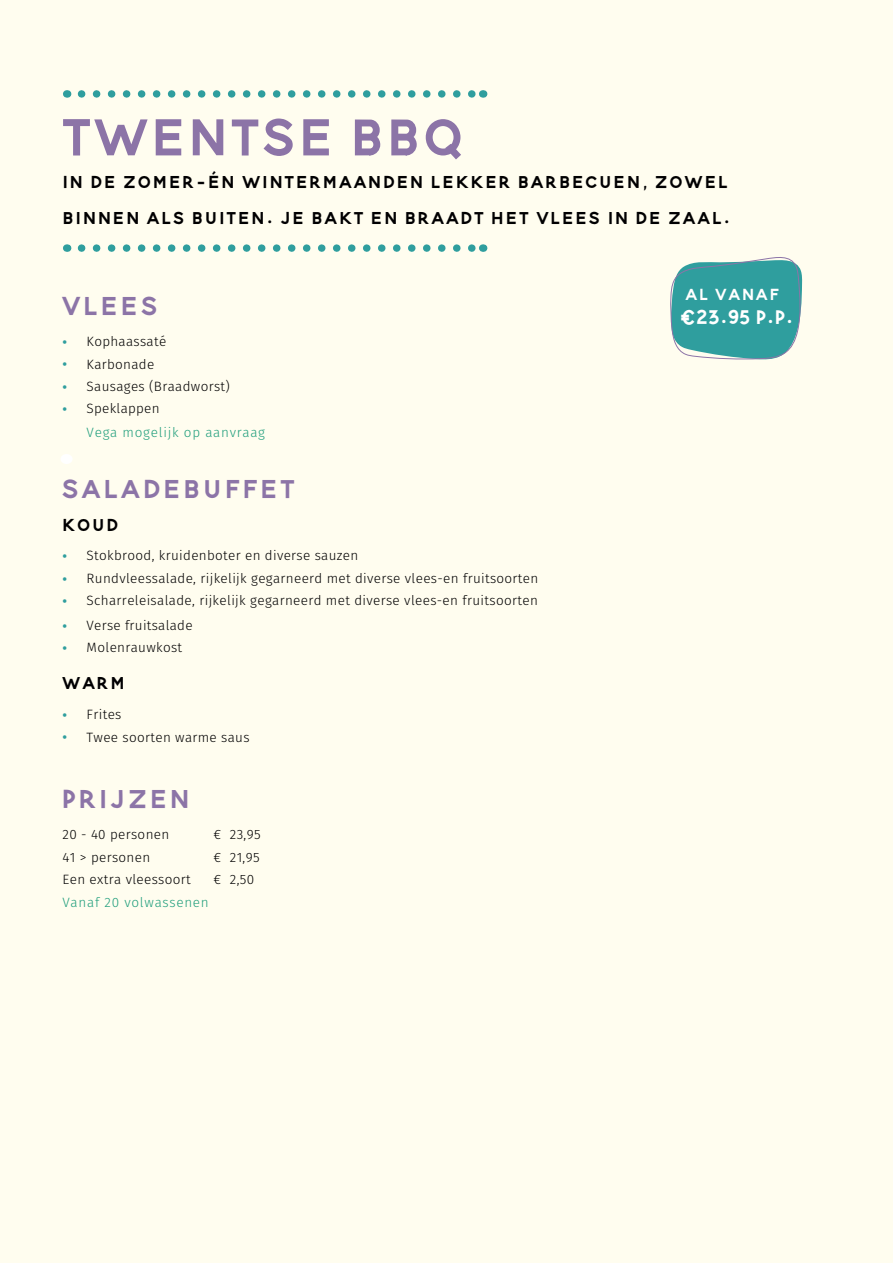
<style>
.page{position:relative;width:893px;height:1263px;background:#fff}
.page>*{position:absolute;margin:0;border:0;box-sizing:border-box;transform-origin:0 0}
.t1{font:700 90px "Blooming Elegant Sans";letter-spacing:.045em;color:#8c74a7}
.t2{font:700 45px "Blooming Elegant Sans";letter-spacing:.075em;color:#8c74a7}
.t3{font:700 34.05px "Blooming Elegant Sans";color:#fff}
.t4{font:700 30px/36px "Blooming Elegant Sans";letter-spacing:.075em;color:#000001}
.t5{font:700 28.05px "Blooming Elegant Sans";letter-spacing:.075em;color:#fff}
.t6{font:300 13.5px/22.4px "Fira Sans";letter-spacing:.025em;color:#000001}
.t7{font:300 13.5px "Fira Sans";letter-spacing:.055em;color:#209e7c}
.t8{font:13.5px/22.4px "Quicksand";color:#2f9e9e}
</style>
<div class="page">
<div style="left:0;top:0;width:893px;height:1262px;background:#fffdef"></div>
<svg style="left:82px;top:244px;width:393px;height:8px"></svg>
<svg style="left:82px;top:90px;width:393px;height:8px"></svg>
<div style="left:60px;top:454px;width:13px;height:10px;background:#fff;border-radius:50%"></div>
<svg style="left:670px;top:257px;width:132px;height:103px;background:#4ea9a9"></svg>
<h1 class="t1" style="left:63px;top:72px;width:403px">Twentse bbq</h1>
<h3 class="t4" style="left:63px;top:160px;width:669px">In de zomer-én wintermaanden lekker barbecuen, zowel binnen als buiten. Je bakt en braadt het vlees in de zaal.</h3>
<h2 class="t2" style="left:63px;top:274px;width:97px">Vlees</h2>
<p class="t6" style="left:87px;top:330px;width:145px">Kophaassaté<br>Karbonade<br>Sausages (Braadworst)<br>Speklappen</p>
<p class="t7" style="left:87px;top:422px;width:180px">Vega mogelijk op aanvraag</p>
<p class="t8" style="left:63px;top:329px;width:6px;text-align:justify">• • • •</p>
<h2 class="t2" style="left:63px;top:456px;width:234px">Saladebuffet</h2>
<h3 class="t4" style="left:63px;top:502px;width:57px">Koud</h3>
<p class="t6" style="left:87px;top:544px;width:453px">Stokbrood, kruidenboter en diverse sauzen<br>Rundvleessalade, rijkelijk gegarneerd met diverse vlees-en fruitsoorten<br>Scharreleisalade, rijkelijk gegarneerd met diverse vlees-en fruitsoorten</p>
<p class="t6" style="left:87px;top:614px;width:107px">Verse fruitsalade<br>Molenrauwkost</p>
<p class="t8" style="left:63px;top:544px;width:6px">• •</p>
<p class="t8" style="left:63px;top:589px;width:6px">•</p>
<p class="t8" style="left:63px;top:613px;width:6px">• •</p>
<h3 class="t4" style="left:63px;top:661px;width:64px">warm</h3>
<p class="t6" style="left:87px;top:703px;width:164px">Frites<br>Twee soorten warme saus</p>
<p class="t8" style="left:63px;top:702px;width:6px">• •</p>
<h2 class="t2" style="left:63px;top:766px;width:129px">Prijzen</h2>
<p class="t6" style="left:63px;top:823px;width:130px">20 - 40 personen<br>41 &gt; personen<br>Een extra vleessoort</p>
<p class="t6" style="left:214px;top:823px;width:48px;text-align:justify">€ 23,95 € 21,95 € 2,50</p>
<p class="t7" style="left:63px;top:892px;width:148px">Vanaf 20 volwassenen</p>
<h3 class="t5" style="left:686px;top:274px;width:95px">al vanaf</h3>
<h3 class="t3" style="left:683px;top:292px;width:112px">€23.95 p.p.</h3>
</div>
